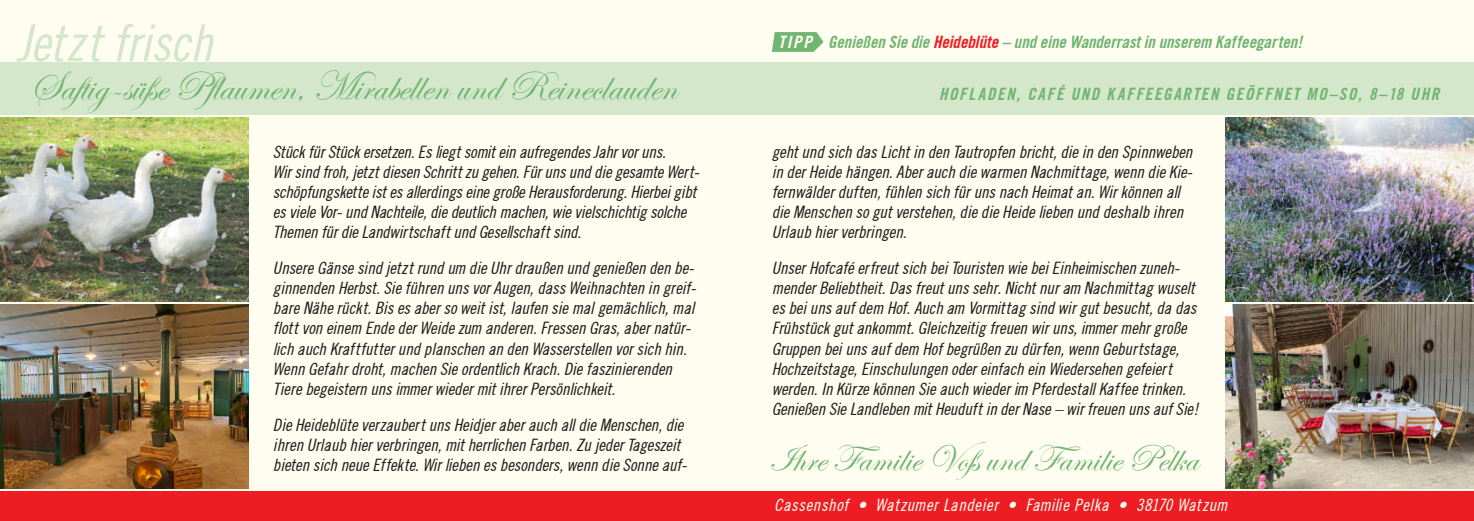
<style>
.page{position:relative;width:1474px;height:521px;background:#fff}
.page>*{position:absolute;margin:0;border:0;box-sizing:border-box;transform-origin:0 0}
.t1{font:52.5px "Tradition Condensed Normal";color:rgb(113 181 114/.3)}
.t2{font:42px "Edwardian Script ITC";color:#71b572}
.t3{font:38.5px "Edwardian Script ITC";color:#71b572}
.t4{font:17.5px/20.1px "Tradition Condensed Normal";color:#231f20}
.t5{font:700 condensed 17.5px "Tradition";color:#71b572}
.t6{font:17.5px "Tradition Condensed Normal";letter-spacing:.04em;color:#fffdf0}
.t7{font:700 condensed 17.5px "Tradition";letter-spacing:.1em;color:#71b572}
.s1{color:#fffdf0}
.s2{color:#ee1d23}
</style>
<div class="page">
<div style="left:0;top:0;width:1473px;height:521px;background:#fffdf0"></div>
<img style="left:0;top:304px;width:248px;height:185px">
<img style="left:1225px;top:304px;width:248px;height:185px">
<img style="left:1225px;top:117px;width:248px;height:185px">
<img style="left:0;top:117px;width:248px;height:185px">
<div style="left:0;top:63px;width:1473px;height:52px;background:#d4e7ca"></div>
<div style="left:0;top:491px;width:1473px;height:30px;background:#ee1d23"></div>
<svg style="left:771px;top:32px;width:52px;height:20px"></svg>
<h1 class="t1" style="left:17px;top:13px;width:197px">Jetzt frisch</h1>
<h2 class="t2" style="left:30px;top:63px;width:648px">Saftig-süße Pflaumen, Mirabellen und Reineclauden</h2>
<p class="t4" style="left:273px;top:142px;width:428px">Stück für Stück ersetzen. Es liegt somit ein aufregendes Jahr vor uns.<br>Wir sind froh, jetzt diesen Schritt zu gehen. Für uns und die gesamte Wert&shy;schöpfungskette ist es allerdings eine große Herausforderung. Hierbei gibt es viele Vor- und Nachteile, die deutlich machen, wie vielschichtig solche Themen für die Landwirtschaft und Gesellschaft sind.</p>
<p class="t4" style="left:273px;top:258px;width:425px">Unsere Gänse sind jetzt rund um die Uhr draußen und genießen den be&shy;ginnenden Herbst. Sie führen uns vor Augen, dass Weihnachten in greif&shy;bare Nähe rückt. Bis es aber so weit ist, laufen sie mal gemächlich, mal flott von einem Ende der Weide zum anderen. Fressen Gras, aber natür&shy;lich auch Kraftfutter und planschen an den Wasserstellen vor sich hin.<br>Wenn Gefahr droht, machen Sie ordentlich Krach. Die faszinierenden Tiere begeistern uns immer wieder mit ihrer Persönlichkeit.</p>
<p class="t4" style="left:273px;top:415px;width:416px">Die Heideblüte verzaubert uns Heidjer aber auch all die Menschen, die ihren Urlaub hier verbringen, mit herrlichen Farben. Zu jeder Tageszeit bieten sich neue Effekte. Wir lieben es besonders, wenn die Sonne auf-</p>
<p class="t5" style="left:778px;top:32px;width:525px"><span class="s1">TIPP</span> Genießen Sie die <span class="s2">Heideblüte</span> – und eine Wanderrast in unserem Kaffeegarten!</p>
<p class="t7" style="left:939px;top:84px;width:502px">HOFLADEN, CAFÉ UND KAFFEEGARTEN GEÖFFNET MO–SO, 8–18 UHR</p>
<p class="t4" style="left:771px;top:142px;width:422px">geht und sich das Licht in den Tautropfen bricht, die in den Spinnweben in der Heide hängen. Aber auch die warmen Nachmittage, wenn die Kie&shy;fernwälder duften, fühlen sich für uns nach Heimat an. Wir können all die Menschen so gut verstehen, die die Heide lieben und deshalb ihren Urlaub hier verbringen.</p>
<p class="t4" style="left:771px;top:258px;width:428px">Unser Hofcafé erfreut sich bei Touristen wie bei Einheimischen zuneh&shy;mender Beliebtheit. Das freut uns sehr. Nicht nur am Nachmittag wuselt es bei uns auf dem Hof. Auch am Vormittag sind wir gut besucht, da das Frühstück gut ankommt. Gleichzeitig freuen wir uns, immer mehr große Gruppen bei uns auf dem Hof begrüßen zu dürfen, wenn Geburtstage, Hochzeitstage, Einschulungen oder einfach ein Wiedersehen gefeiert werden. In Kürze können Sie auch wieder im Pferdestall Kaffee trinken.<br>Genießen Sie Landleben mit Heuduft in der Nase – wir freuen uns auf Sie!</p>
<h3 class="t3" style="left:769px;top:438px;width:430px">Ihre Familie Voß und Familie Pelka</h3>
<p class="t6" style="left:774px;top:495px;width:455px">Cassenshof • Watzumer Landeier • Familie Pelka • 38170 Watzum</p>
</div>
